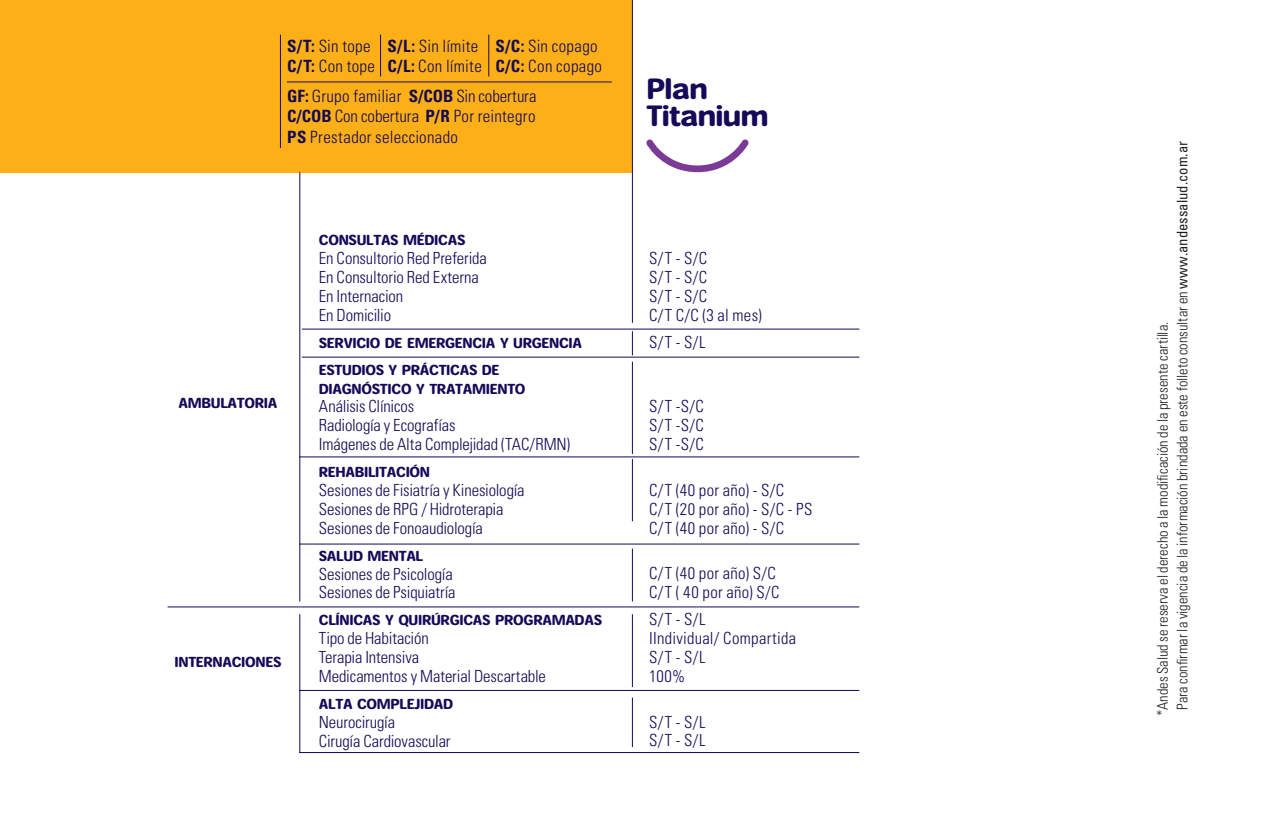
<style>
.page{position:relative;width:1276px;height:830px;background:#fff}
.page>*{position:absolute;margin:0;border:0;box-sizing:border-box;transform-origin:0 0}
.t1{font:27px/27px "Heisei Maru Go Std W8";letter-spacing:-.025em;color:#150958}
.t2{font:300 condensed 16.88px/20.2px "Univers LT Std";letter-spacing:.015em;color:#150958}
.t3{font:300 condensed 16.65px/18.9px "Univers LT Std";letter-spacing:-.005em;color:#150958}
.t4{font:300 condensed 16.65px/18.9px "Univers LT Std";letter-spacing:.02em;color:#150958}
.t5{font:300 condensed 16.65px/18.9px "Univers LT Std";letter-spacing:.015em;color:#150958}
.t6{font:300 condensed 14.62px/19.8px "Univers LT Std";color:#231f20}
.t7{font:13.28px/26.8px "Heisei Maru Go Std W8";letter-spacing:-.025em;color:#150958}
.s1{font-weight:700}
.s2{font-weight:400}
</style>
<div class="page">
<div style="left:0;top:0;width:631px;height:172px;background:#fcaf17"></div>
<svg style="left:646px;top:139px;width:103px;height:33px"></svg>
<hr style="left:380px;top:35px;width:1px;height:41px;background:#150958">
<hr style="left:280px;top:35px;width:1px;height:113px;background:#150958">
<hr style="left:287px;top:81px;width:324px;height:1px;background:#150958">
<hr style="left:488px;top:35px;width:1px;height:41px;background:#150958">
<hr style="left:302px;top:328px;width:557px;height:1px;background:#150958">
<hr style="left:299px;top:172px;width:1px;height:429px;background:#150958">
<hr style="left:299px;top:614px;width:1px;height:138px;background:#150958">
<hr style="left:632px;top:0;width:1px;height:322px;background:#150958">
<hr style="left:632px;top:361px;width:1px;height:92px;background:#150958">
<svg style="left:632px;top:331px;width:1px;height:24px"></svg>
<hr style="left:632px;top:548px;width:1px;height:53px;background:#150958">
<hr style="left:632px;top:458px;width:1px;height:63px;background:#150958">
<hr style="left:632px;top:697px;width:1px;height:49px;background:#150958">
<hr style="left:632px;top:614px;width:1px;height:72px;background:#150958">
<hr style="left:302px;top:356px;width:557px;height:1px;background:#150958">
<hr style="left:299px;top:456px;width:560px;height:1px;background:#150958">
<hr style="left:299px;top:543px;width:560px;height:1px;background:#150958">
<hr style="left:299px;top:689px;width:560px;height:1px;background:#150958">
<hr style="left:299px;top:751px;width:560px;height:1px;background:#150958">
<hr style="left:168px;top:606px;width:691px;height:1px;background:#150958">
<p class="t2" style="left:287px;top:36px;width:89px"><span class="s1">S/T:</span> Sin tope<br><span class="s1">C/T:</span> Con tope</p>
<p class="t2" style="left:387px;top:36px;width:96px"><span class="s1">S/L:</span> Sin límite<br><span class="s1">C/L:</span> Con límite</p>
<p class="t2" style="left:495px;top:36px;width:108px"><span class="s1">S/C:</span> Sin copago<br><span class="s1">C/C:</span> Con copago</p>
<p class="t2" style="left:287px;top:86px;width:251px;text-align:justify"><span class="s1">GF:</span> Grupo familiar <span class="s1">S/COB</span> Sin cobertura <span class="s1">C/COB</span> Con cobertura <span class="s1">P/R</span> Por reintegro <span class="s1">PS</span> Prestador seleccionado</p>
<p class="t7" style="left:179px;top:389px;width:100px">AMBULATORIA</p>
<p class="t7" style="left:174px;top:648px;width:109px">INTERNACIONES</p>
<p class="t7" style="left:319px;top:227px;width:148px">CONSULTAS MÉDICAS</p>
<p class="t3" style="left:319px;top:249px;width:170px">En Consultorio Red Preferida<br>En Consultorio Red Externa<br>En Internacion<br>En Domicilio</p>
<p class="t7" style="left:319px;top:330px;width:265px">SERVICIO DE EMERGENCIA Y URGENCIA<br>ESTUDIOS Y PRÁCTICAS DE</p>
<p class="t7" style="left:319px;top:375px;width:208px">DIAGNÓSTICO Y TRATAMIENTO</p>
<p class="t3" style="left:319px;top:397px;width:253px">Análisis Clínicos<br>Radiología y Ecografías<br>Imágenes de Alta Complejidad (TAC/RMN)</p>
<p class="t7" style="left:319px;top:459px;width:113px">REHABILITACIÓN</p>
<p class="t3" style="left:319px;top:480px;width:207px">Sesiones de Fisiatría y Kinesiología<br>Sesiones de RPG / Hidroterapia<br>Sesiones de Fonoaudiología</p>
<p class="t7" style="left:319px;top:542px;width:106px">SALUD MENTAL</p>
<p class="t3" style="left:319px;top:564px;width:138px">Sesiones de Psicología<br>Sesiones de Psiquiatría</p>
<p class="t7" style="left:319px;top:606px;width:285px">CLÍNICAS Y QUIRÚRGICAS PROGRAMADAS</p>
<p class="t3" style="left:319px;top:628px;width:229px">Tipo de Habitación<br>Terapia Intensiva<br>Medicamentos y Material Descartable</p>
<p class="t7" style="left:319px;top:690px;width:136px">ALTA COMPLEJIDAD</p>
<p class="t3" style="left:319px;top:711px;width:133px">Neurocirugía<br>Cirugía Cardiovascular</p>
<h1 class="t1" style="left:646px;top:76px;width:123px">Plan<br>Titanium</h1>
<p class="t3" style="left:649px;top:249px;width:114px">S/T - S/C<br>S/T - S/C<br>S/T - S/C<br>C/T C/C (3 al mes)</p>
<p class="t3" style="left:649px;top:332px;width:58px">S/T - S/L</p>
<p class="t3" style="left:649px;top:397px;width:56px;text-align:justify">S/T -S/C S/T -S/C S/T -S/C</p>
<p class="t4" style="left:649px;top:480px;width:165px">C/T (40 por año) - S/C<br>C/T (20 por año) - S/C - PS<br>C/T (40 por año) - S/C</p>
<p class="t4" style="left:649px;top:563px;width:132px">C/T (40 por año) S/C<br>C/T ( 40 por año) S/C</p>
<p class="t5" style="left:649px;top:609px;width:148px">S/T - S/L<br>IIndividual/ Compartida<br>S/T - S/L<br>100%</p>
<p class="t3" style="left:649px;top:711px;width:58px">S/T - S/L<br>S/T - S/L</p>
<p class="t6" style="left:1152px;top:709px;width:570px;text-indent:-6px;rotate:-90deg">*Andes Salud se reserva el derecho a la modificación de la presente cartilla.<br>Para confirmar la vigencia de la información brindada en este folleto consultar en<span class="s2">www.andessalud.com.ar</span></p>
</div>
